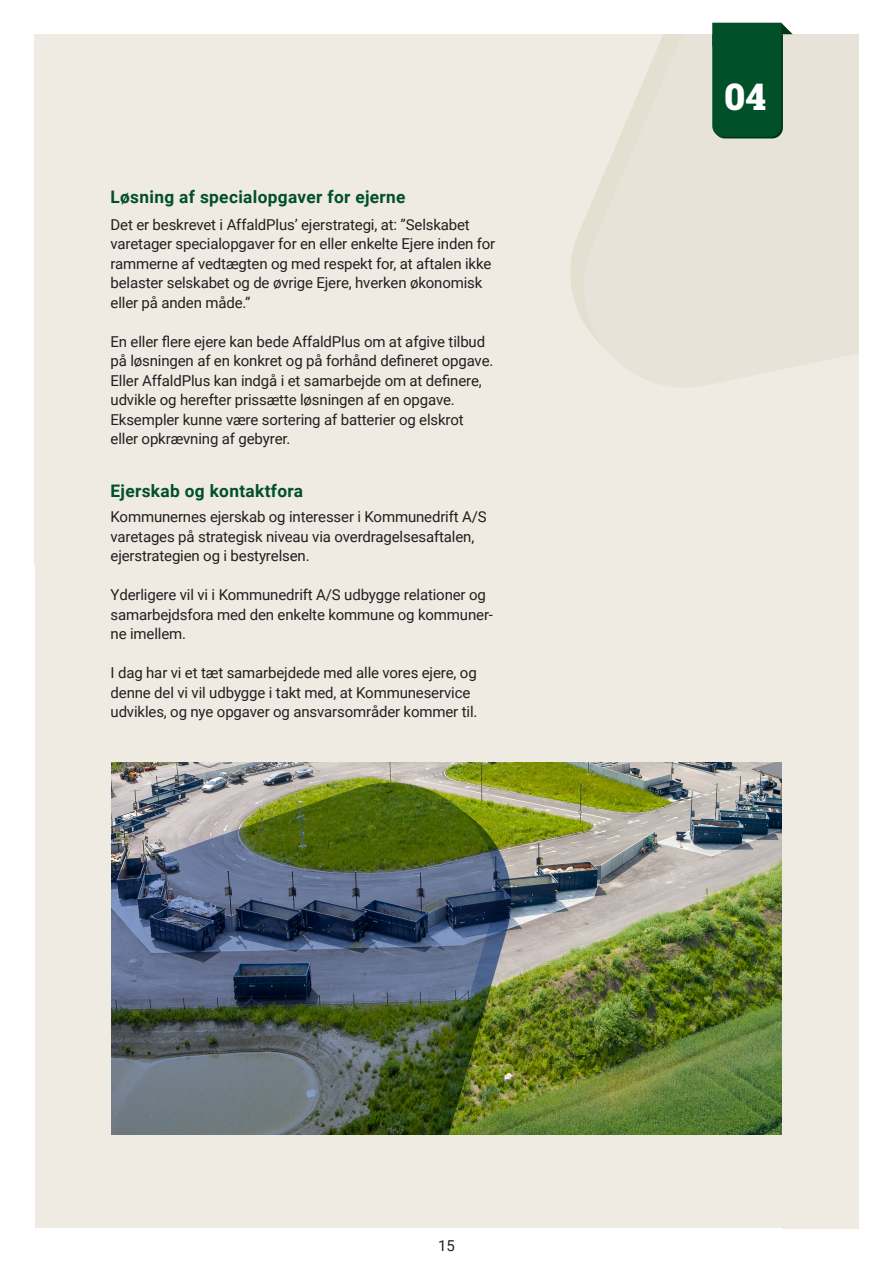
<style>
.page{position:relative;width:893px;height:1263px;background:#fff}
.page>*{position:absolute;margin:0;border:0;box-sizing:border-box;transform-origin:0 0}
.t1{font:37.05px "Roboto Slab";color:#fff}
.Mellem1_grøn{font:700 17.25px "Roboto";letter-spacing:.02em;color:#005029}
.Brød_10_13{font:15px/19.5px "Roboto";letter-spacing:-.01em;color:#231f20}
</style>
<div class="page">
<div style="left:34px;top:34px;width:825px;height:1195px;background:#efeae2"></div>
<svg style="left:570px;top:34px;width:206px;height:319px;fill:#e8e3d8"></svg>
<svg style="left:712px;top:23px;width:81px;height:115px;background:#1d623e"></svg>
<img style="left:515px;top:763px;width:267px;height:372px">
<img style="left:515px;top:772px;width:15px;height:363px">
<img style="left:111px;top:762px;width:404px;height:373px">
<div style="left:502px;top:1228px;width:391px;height:35px;background:#fff"></div>
<div style="left:0;top:1228px;width:520px;height:35px;background:#fff"></div>
<p class="Mellem1_grøn" style="left:111px;top:185px;width:297px">Løsning af specialopgaver for ejerne</p>
<p class="Brød_10_13" style="left:111px;top:214px;width:386px">Det er beskrevet i AffaldPlus’ ejerstrategi, at: ”Selskabet varetager specialopgaver for en eller enkelte Ejere inden for rammerne af vedtægten og med respekt for, at aftalen ikke belaster selskabet og de øvrige Ejere, hverken økonomisk eller på anden måde.”</p>
<p class="Brød_10_13" style="left:111px;top:331px;width:384px">En eller flere ejere kan bede AffaldPlus om at afgive tilbud på løsningen af en konkret og på forhånd defineret opgave.<br>Eller AffaldPlus kan indgå i et samarbejde om at definere, udvikle og herefter prissætte løsningen af en opgave.<br>Eksempler kunne være sortering af batterier og elskrot eller opkrævning af gebyrer.</p>
<p class="Mellem1_grøn" style="left:111px;top:478px;width:194px">Ejerskab og kontaktfora</p>
<p class="Brød_10_13" style="left:111px;top:506px;width:378px">Kommunernes ejerskab og interesser i Kommunedrift A/S varetages på strategisk niveau via overdragelsesaftalen, ejerstrategien og i bestyrelsen.</p>
<p class="Brød_10_13" style="left:111px;top:584px;width:384px">Yderligere vil vi i Kommunedrift A/S udbygge relationer og samarbejdsfora med den enkelte kommune og kommuner&shy;ne imellem.</p>
<p class="Brød_10_13" style="left:111px;top:662px;width:368px">I dag har vi et tæt samarbejdede med alle vores ejere, og denne del vi vil udbygge i takt med, at Kommuneservice udvikles, og nye opgaver og ansvarsområder kommer til.</p>
<p class="Brød_10_13" style="left:438px;top:1235px;width:18px">15</p>
<h1 class="t1" style="left:724px;top:71px;width:43px">04</h1>
</div>
